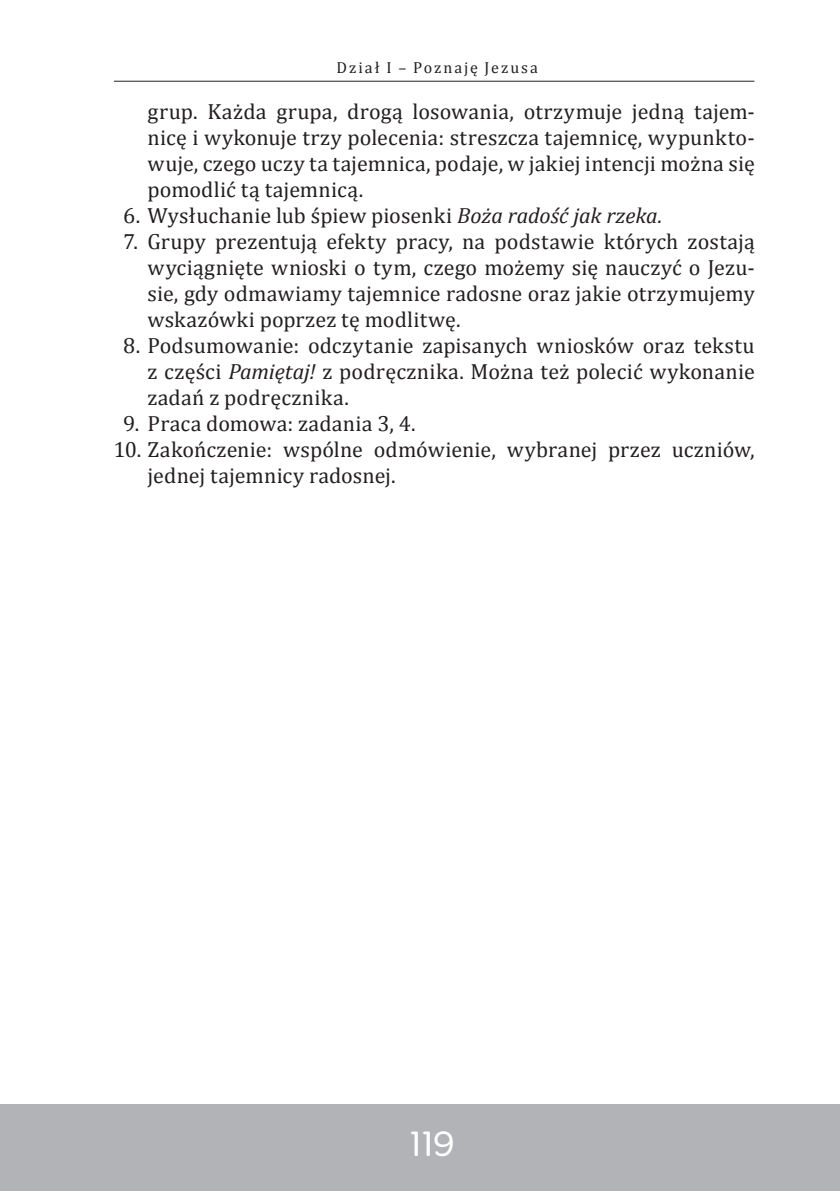
<style>
.page{position:relative;width:840px;height:1191px;background:#fff}
.page>*{position:absolute;margin:0;border:0;box-sizing:border-box;transform-origin:0 0}
.t1{font:300 36px "Merge";color:#fff}
.t2{font:22px/26px "Cambria";letter-spacing:.005em;color:#231f20;text-align:justify}
.t3{font:16px "Cambria";letter-spacing:.12em;color:#231f20}
.s1{font-style:italic}
</style>
<div class="page">
<hr style="left:0;top:1104px;width:1px;height:87px;background:#b2b3b7">
<div style="left:1px;top:1104px;width:838px;height:87px;background:#b2b3b7"></div>
<hr style="left:114px;top:81px;width:640px;height:1px;background:#231f20">
<p class="t3" style="left:336px;top:58px;width:203px">Dział I – Poznaję Jezusa</p>
<p class="t2" style="left:147px;top:99px;width:608px">grup. Każda grupa, drogą losowania, otrzymuje jedną tajem&shy;nicę i wykonuje trzy polecenia: streszcza tajemnicę, wypunkto&shy;wuje, czego uczy ta tajemnica, podaje, w jakiej intencji można się pomodlić tą tajemnicą.</p>
<p class="t2" style="left:123px;top:203px;width:540px">6. Wysłuchanie lub śpiew piosenki <span class="s1">Boża radość jak rzeka.</span></p>
<p class="t2" style="left:147px;top:229px;width:608px;text-indent:-24px">7. Grupy prezentują efekty pracy, na podstawie których zostają wyciągnięte wnioski o tym, czego możemy się nauczyć o Jezu&shy;sie, gdy odmawiamy tajemnice radosne oraz jakie otrzymujemy wskazówki poprzez tę modlitwę.</p>
<p class="t2" style="left:147px;top:333px;width:608px;text-indent:-24px">8. Podsumowanie: odczytanie zapisanych wniosków oraz tekstu z części <span class="s1">Pamiętaj!</span> z podręcznika. Można też polecić wykonanie zadań z podręcznika.</p>
<p class="t2" style="left:123px;top:411px;width:294px">9. Praca domowa: zadania 3, 4.</p>
<p class="t2" style="left:147px;top:437px;width:608px;text-indent:-34px">10. Zakończenie: wspólne odmówienie, wybranej przez uczniów, jednej tajemnicy radosnej.</p>
<p class="t1" style="left:409px;top:1122px;width:48px">119</p>
</div>
